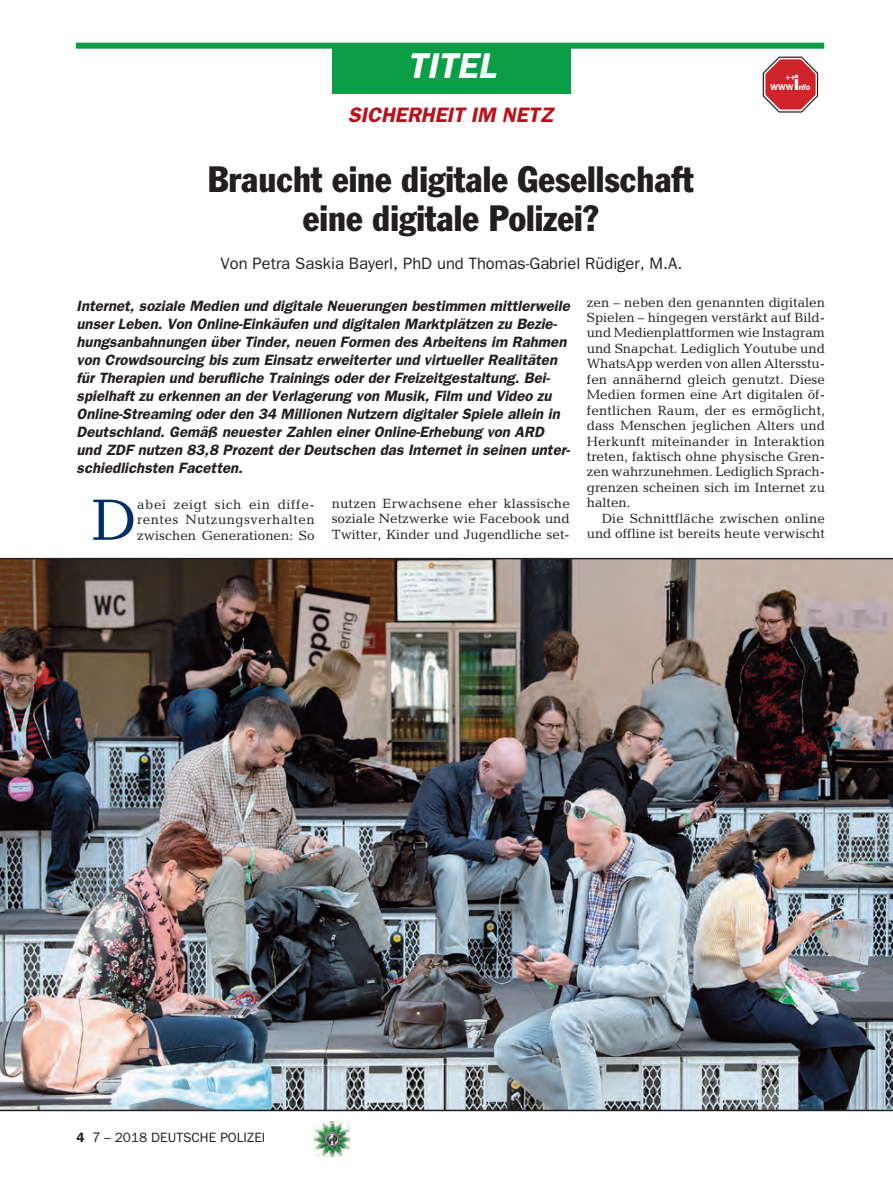
<style>
.page{position:relative;width:893px;height:1191px;background:#fff}
.page>*{position:absolute;margin:0;border:0;box-sizing:border-box;transform-origin:0 0}
.t1{font:58.8px "Candida";color:#002d66}
.t2{font:condensed 36px/39px "Franklin Gothic";color:#231f20;text-align:center}
.t3{font:italic 600 36px "Franklin Gothic";color:#fff}
.t4{font:600 21.9px "Franklin Gothic";color:#fff}
.t5{font:italic 600 21px "Franklin Gothic";color:#bb1018}
.t6{font:16.5px "Franklin Gothic";color:#231f20}
.t7{font:italic 600 15px/18px "Franklin Gothic";color:#231f20}
.t8{font:13.5px/15.5px "Candida";color:#231f20;text-align:justify}
.t9{font:13.5px "Franklin Gothic";color:#231f20}
.t10{font:600 8.55px/10.2px "Franklin Gothic";color:#fff;text-align:center}
.s1{font-weight:600}
.s2{font-family:"Helvetica Neue"}
</style>
<div class="page">
<img style="left:315px;top:1121px;width:34px;height:35px">
<div style="left:76px;top:43px;width:748px;height:6px;background:#0a9f46"></div>
<div style="left:333px;top:47px;width:238px;height:46px;background:#0a9f46"></div>
<img style="left:0;top:558px;width:893px;height:553px">
<svg style="left:762px;top:56px;width:57px;height:57px"></svg>
<h2 class="t3" style="left:407px;top:44px;width:90px">TITEL</h2>
<h3 class="t5" style="left:348px;top:103px;width:206px">SICHERHEIT IM NETZ</h3>
<h3 class="t4" style="left:794px;top:70px;width:7px">i</h3>
<p class="t10" style="left:771px;top:72px;width:41px">++<br>WWW nfo</p>
<h2 class="t2" style="left:208px;top:160px;width:488px">Braucht eine digitale Gesellschaft eine digitale Polizei?</h2>
<p class="t6" style="left:221px;top:254px;width:463px">Von Petra Saskia Bayerl, PhD und Thomas-Gabriel Rüdiger, M.A.</p>
<p class="t7" style="left:77px;top:297px;width:495px">Internet, soziale Medien und digitale Neuerungen bestimmen mittlerweile unser Leben. Von Online-Einkäufen und digitalen Marktplätzen zu Bezie&shy;hungsanbahnungen über Tinder, neuen Formen des Arbeitens im Rahmen von Crowdsourcing bis zum Einsatz erweiterter und virtueller Realitäten für Therapien und berufliche Trainings oder der Freizeitgestaltung. Bei&shy;spielhaft zu erkennen an der Verlagerung von Musik, Film und Video zu Online-Streaming oder den 34 Millionen Nutzern digitaler Spiele allein in Deutschland. Gemäß neuester Zahlen einer Online-Erhebung von ARD und ZDF nutzen 83,8 Prozent der Deutschen das Internet in seinen unter&shy;schiedlichsten Facetten.</p>
<h1 class="t1" style="left:91px;top:486px;width:47px">D</h1>
<p class="t8" style="left:137px;top:496px;width:179px">abei zeigt sich ein diffe&shy;rentes Nutzungsverhalten zwischen Generationen: So</p>
<p class="t8" style="left:332px;top:496px;width:240px">nutzen Erwachsene eher klassische soziale Netzwerke wie Facebook und Twitter, Kinder und Jugendliche set-</p>
<p class="t8" style="left:587px;top:294px;width:240px">zen – neben den genannten digitalen Spielen – hingegen verstärkt auf Bild&shy;und Medienplattformen wie Instagram und Snapchat. Lediglich Youtube und WhatsApp werden von allen Altersstu&shy;fen annähernd gleich genutzt. Diese Medien formen eine Art digitalen öf&shy;fentlichen Raum, der es ermöglicht, dass Menschen jeglichen Alters und Herkunft miteinander in Interaktion treten, faktisch ohne physische Gren&shy;zen wahrzunehmen. Lediglich Sprach&shy;grenzen scheinen sich im Internet zu halten.</p>
<p class="t8" style="left:587px;top:510px;width:240px;text-align:right">Die Schnittfläche zwischen online und offline ist bereits heute verwischt</p>
<p class="t9" style="left:77px;top:1129px;width:190px"><span class="s1">4</span> <span class="s2">7</span> – 2018 DEUTSCHE POLIZEI</p>
</div>
